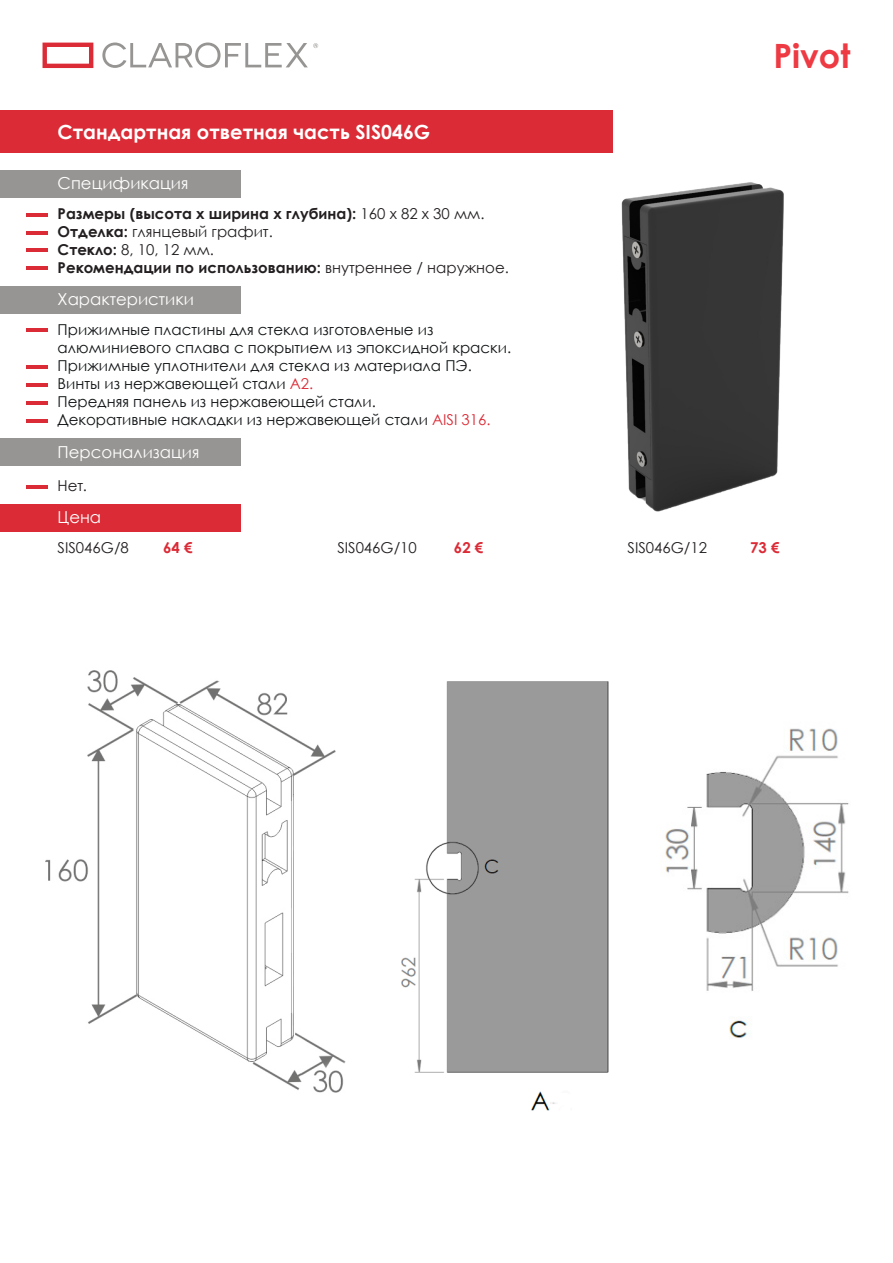
<style>
.page{position:relative;width:893px;height:1263px;background:#fff}
.page>*{position:absolute;margin:0;border:0;box-sizing:border-box;transform-origin:0 0}
.t1{font:700 33.45px "Century Gothic";color:#ee3a43}
.t2{font:700 19.5px "Century Gothic";color:#fff}
.t3{font:16.5px "Century Gothic";color:#fff}
.t4{font:15px "Century Gothic";color:#101315}
.t5{font:700 15px "Century Gothic";color:#231f20}
.t6{font:15px "Century Gothic";color:#231f20}
.t7{font:700 15px "Century Gothic";color:#db2b36}
.s1{font-weight:400}
.s2{font-weight:700}
.s3{color:#db2b36}
</style>
<div class="page">
<img style="left:45px;top:670px;width:301px;height:423px">
<div style="left:0;top:111px;width:612px;height:42px;background:#db2b36"></div>
<hr style="left:27px;top:213px;width:21px;height:3px;background:#db2b36">
<hr style="left:27px;top:328px;width:21px;height:3px;background:#db2b36">
<hr style="left:27px;top:231px;width:21px;height:3px;background:#db2b36">
<hr style="left:27px;top:383px;width:21px;height:3px;background:#db2b36">
<hr style="left:27px;top:248px;width:21px;height:3px;background:#db2b36">
<hr style="left:27px;top:266px;width:21px;height:3px;background:#db2b36">
<hr style="left:27px;top:401px;width:21px;height:3px;background:#db2b36">
<hr style="left:27px;top:365px;width:21px;height:3px;background:#db2b36">
<hr style="left:27px;top:419px;width:21px;height:4px;background:#db2b36">
<div style="left:0;top:170px;width:240px;height:28px;background:#979593"></div>
<div style="left:0;top:286px;width:240px;height:28px;background:#979593"></div>
<div style="left:0;top:504px;width:240px;height:27px;background:#db2b36"></div>
<svg style="left:43px;top:43px;width:50px;height:25px"></svg>
<svg style="left:102px;top:43px;width:216px;height:25px"></svg>
<hr style="left:27px;top:485px;width:21px;height:3px;background:#db2b36">
<div style="left:0;top:438px;width:240px;height:28px;background:#979593"></div>
<img style="left:401px;top:682px;width:208px;height:429px">
<img style="left:665px;top:728px;width:184px;height:310px">
<img style="left:621px;top:182px;width:163px;height:330px">
<p class="t2" style="left:58px;top:117px;width:374px">Стандартная ответная часть SIS046G</p>
<p class="t3" style="left:58px;top:172px;width:132px">Спецификация</p>
<p class="t5" style="left:58px;top:202px;width:428px">Размеры (высота x ширина x глубина): <span class="s1">160 x 82 x 30 мм.</span></p>
<p class="t6" style="left:58px;top:221px;width:217px"><span class="s2">Отделка:</span> глянцевый графит.</p>
<p class="t6" style="left:58px;top:239px;width:158px"><span class="s2">Стекло:</span> 8, 10, 12 мм.</p>
<p class="t5" style="left:58px;top:256px;width:453px">Рекомендации по использованию: <span class="s1">внутреннее / наружное.</span></p>
<p class="t3" style="left:58px;top:288px;width:138px">Характеристики</p>
<p class="t4" style="left:58px;top:319px;width:377px">Прижимные пластины для стекла изготовленые из</p>
<p class="t4" style="left:58px;top:337px;width:455px">алюминиевого сплава с покрытием из эпоксидной краски.</p>
<p class="t4" style="left:58px;top:355px;width:416px">Прижимные уплотнители для стекла из материала ПЭ.</p>
<p class="t4" style="left:58px;top:373px;width:257px">Винты из нержавеющей стали <span class="s3">A2.</span></p>
<p class="t4" style="left:58px;top:391px;width:320px">Передняя панель из нержавеющей стали.</p>
<p class="t4" style="left:58px;top:409px;width:434px">Декоративные накладки из нержавеющей стали <span class="s3">AISI 316.</span></p>
<p class="t3" style="left:58px;top:440px;width:143px">Персонализация</p>
<p class="t6" style="left:58px;top:475px;width:31px">Нет.</p>
<p class="t3" style="left:58px;top:506px;width:45px">Цена</p>
<h1 class="t1" style="left:773px;top:30px;width:79px">Pivot</h1>
<p class="t6" style="left:58px;top:537px;width:73px">SIS046G/8</p>
<p class="t7" style="left:163px;top:536px;width:31px">64 €</p>
<p class="t6" style="left:337px;top:537px;width:81px">SIS046G/10</p>
<p class="t7" style="left:454px;top:536px;width:31px">62 €</p>
<p class="t6" style="left:628px;top:537px;width:81px">SIS046G/12</p>
<p class="t7" style="left:750px;top:536px;width:31px">73 €</p>
</div>
